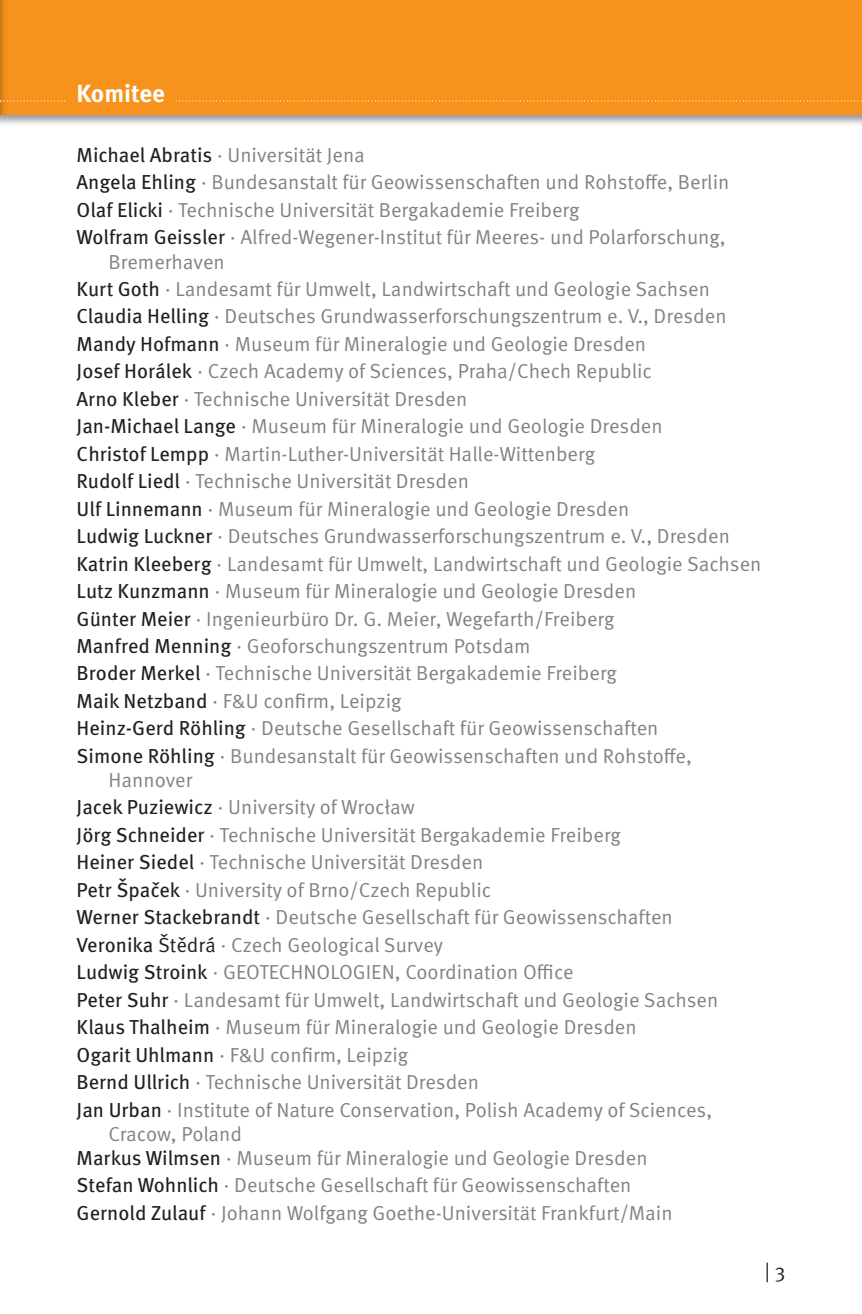
<style>
.page{position:relative;width:862px;height:1314px;background:#fff}
.page>*{position:absolute;margin:0;border:0;box-sizing:border-box;transform-origin:0 0}
.t1{font:700 24.75px "Meta Pro";color:#fff}
.t2{font:20.25px/27.4px "Meta Pro";color:#808285}
.t3{font:20.25px "Meta Pro";color:#231f20}
.s1{color:#231f20}
</style>
<div class="page">
<div style="left:0;top:0;width:861px;height:115px;background:#f7931d"></div>
<img style="left:0;top:0;width:5px;height:115px">
<svg style="left:0;top:100px;width:859px;height:2px"></svg>
<p class="t1" style="left:77px;top:83px;width:90px">Komitee</p>
<p class="t2" style="left:77px;top:143px;width:654px"><span class="s1">Michael Abratis</span> · Universität Jena<br><span class="s1">Angela Ehling</span> · Bundesanstalt für Geowissenschaften und Rohstoffe, Berlin <span class="s1">Olaf Elicki</span> · Technische Universität Bergakademie Freiberg<br><span class="s1">Wolfram Geissler</span> · Alfred-Wegener-Institut für Meeres- und Polarforschung,</p>
<p class="t2" style="left:77px;top:249px;width:686px;text-indent:32px">Bremerhaven<br><span class="s1">Kurt Goth</span> · Landesamt für Umwelt, Landwirtschaft und Geologie Sachsen <span class="s1">Claudia Helling</span> · Deutsches Grundwasserforschungszentrum e. V., Dresden <span class="s1">Mandy Hofmann</span> · Museum für Mineralogie und Geologie Dresden<br><span class="s1">Josef Horálek</span> · Czech Academy of Sciences, Praha/Chech Republic<br><span class="s1">Arno Kleber</span> · Technische Universität Dresden<br><span class="s1">Jan-Michael Lange</span> · Museum für Mineralogie und Geologie Dresden<br><span class="s1">Christof Lempp</span> · Martin-Luther-Universität Halle-Wittenberg<br><span class="s1">Rudolf Liedl</span> · Technische Universität Dresden<br><span class="s1">Ulf Linnemann</span> · Museum für Mineralogie und Geologie Dresden<br><span class="s1">Ludwig Luckner</span> · Deutsches Grundwasserforschungszentrum e. V., Dresden <span class="s1">Katrin Kleeberg</span> · Landesamt für Umwelt, Landwirtschaft und Geologie Sachsen <span class="s1">Lutz Kunzmann</span> · Museum für Mineralogie und Geologie Dresden<br><span class="s1">Günter Meier</span> · Ingenieurbüro Dr. G. Meier, Wegefarth/Freiberg<br><span class="s1">Manfred Menning</span> · Geoforschungszentrum Potsdam<br><span class="s1">Broder Merkel</span> · Technische Universität Bergakademie Freiberg<br><span class="s1">Maik Netzband</span> · F&amp;U confirm, Leipzig<br><span class="s1">Heinz-Gerd Röhling</span> · Deutsche Gesellschaft für Geowissenschaften<br><span class="s1">Simone Röhling</span> · Bundesanstalt für Geowissenschaften und Rohstoffe,</p>
<p class="t2" style="left:77px;top:768px;width:643px;text-indent:32px">Hannover<br><span class="s1">Jacek Puziewicz</span> · University of Wrocław<br><span class="s1">Jörg Schneider</span> · Technische Universität Bergakademie Freiberg<br><span class="s1">Heiner Siedel</span> · Technische Universität Dresden<br><span class="s1">Petr Špaček</span> · University of Brno/Czech Republic<br><span class="s1">Werner Stackebrandt</span> · Deutsche Gesellschaft für Geowissenschaften <span class="s1">Veronika</span> <span class="s1">Štědrá</span> · Czech Geological Survey<br><span class="s1">Ludwig Stroink</span> · GEOTECHNOLOGIEN, Coordination Office<br><span class="s1">Peter Suhr</span> · Landesamt für Umwelt, Landwirtschaft und Geologie Sachsen <span class="s1">Klaus Thalheim</span> · Museum für Mineralogie und Geologie Dresden<br><span class="s1">Ogarit Uhlmann</span> · F&amp;U confirm, Leipzig<br><span class="s1">Bernd Ullrich</span> · Technische Universität Dresden<br><span class="s1">Jan Urban</span> · Institute of Nature Conservation, Polish Academy of Sciences,</p>
<p class="t2" style="left:77px;top:1123px;width:572px;line-height:24.1px;text-indent:32px">Cracow, Poland<br><span class="s1">Markus Wilmsen</span> · Museum für Mineralogie und Geologie Dresden</p>
<p class="t2" style="left:77px;top:1173px;width:597px"><span class="s1">Stefan Wohnlich</span> · Deutsche Gesellschaft für Geowissenschaften<br><span class="s1">Gernold Zulauf</span> · Johann Wolfgang Goethe-Universität Frankfurt/Main</p>
<p class="t3" style="left:764px;top:1264px;width:22px">| 3</p>
</div>
